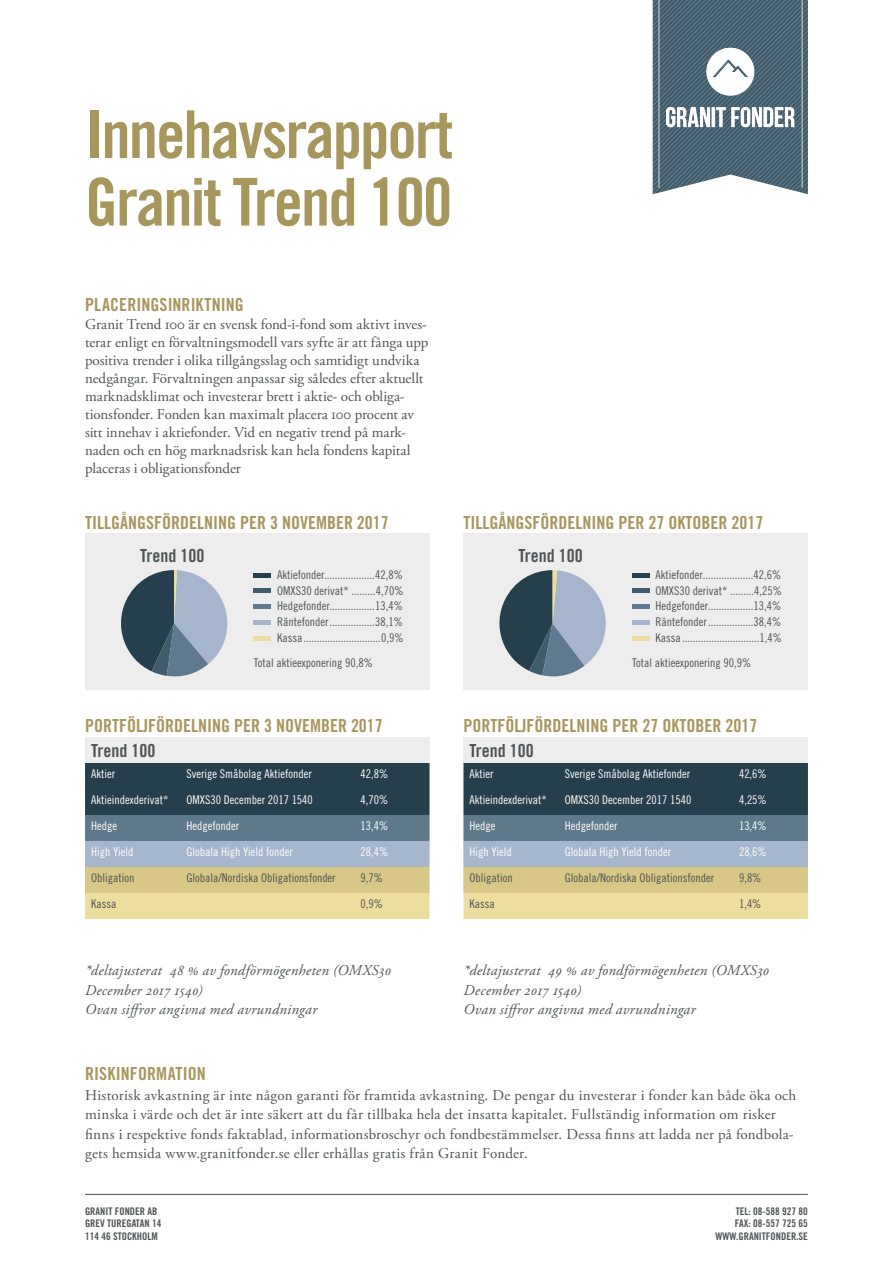
<style>
.page{position:relative;width:893px;height:1263px;background:#fff}
.page>*{position:absolute;margin:0;border:0;box-sizing:border-box;transform-origin:0 0}
.t1{font:66px/67.5px "Trade Gothic Bold Cond Twenty";letter-spacing:-.03em;color:#a8975d}
.t2{font:18px "Trade Gothic Bold Cond Twenty";color:#a8975d}
.t3{font:18px "Trade Gothic Bold Cond Twenty";color:#505456}
.t4{font:15px/18px "Adobe Garamond Pro";letter-spacing:.01em;color:#505456}
.t5{font:italic 15px/19.5px "Adobe Garamond Pro";letter-spacing:.015em;color:#505456}
.t6{font:12px/15.8px "Trade Gothic Cond Eighteen";color:#505456}
.t7{font:12px "Trade Gothic Cond Eighteen";color:#fff}
.t8{font:10.5px/12.6px "Trade Gothic Bold Cond Twenty";color:#505456}
</style>
<div class="page">
<hr style="left:85px;top:1194px;width:723px;height:1px;background:#505456">
<div style="left:85px;top:534px;width:344px;height:156px;background:#ededed"></div>
<hr style="left:254px;top:589px;width:17px;height:4px;background:#3f5c6d">
<hr style="left:254px;top:573px;width:17px;height:4px;background:#253f4c">
<hr style="left:254px;top:620px;width:17px;height:4px;background:#a6b5cc">
<hr style="left:254px;top:636px;width:17px;height:4px;background:#edde9f">
<div style="left:254px;top:604px;width:17px;height:5px;background:#5f798e"></div>
<svg style="left:121px;top:570px;width:107px;height:107px"></svg>
<div style="left:463px;top:534px;width:345px;height:156px;background:#ededed"></div>
<hr style="left:632px;top:589px;width:17px;height:4px;background:#3f5c6d">
<hr style="left:632px;top:573px;width:17px;height:4px;background:#253f4c">
<hr style="left:632px;top:620px;width:17px;height:4px;background:#a6b5cc">
<hr style="left:632px;top:636px;width:17px;height:4px;background:#edde9f">
<div style="left:632px;top:604px;width:17px;height:5px;background:#5f798e"></div>
<svg style="left:499px;top:570px;width:107px;height:107px"></svg>
<svg style="left:653px;top:0;width:155px;height:194px;background:#697e8b"></svg>
<div style="left:85px;top:737px;width:344px;height:156px;background:#ededed"></div>
<div style="left:463px;top:737px;width:345px;height:156px;background:#ededed"></div>
<svg style="left:85px;top:763px;width:344px;height:156px;background:#838d83"></svg>
<svg style="left:463px;top:763px;width:345px;height:156px;background:#838d83"></svg>
<h1 class="t1" style="left:85px;top:100px;width:370px">Innehavsrapport<br>Granit Trend 100</h1>
<p class="t2" style="left:85px;top:294px;width:160px">PLACERINGSINRIKTNING</p>
<p class="t4" style="left:85px;top:316px;width:345px">Granit Trend 100 är en svensk fond-i-fond som aktivt inves&shy;terar enligt en förvaltningsmodell vars syfte är att fånga upp positiva trender i olika tillgångsslag och samtidigt undvika nedgångar. Förvaltningen anpassar sig således efter aktuellt marknadsklimat och investerar brett i aktie- och obliga&shy;tionsfonder. Fonden kan maximalt placera 100 procent av sitt innehav i aktiefonder. Vid en negativ trend på mark&shy;naden och en hög marknadsrisk kan hela fondens kapital placeras i obligationsfonder</p>
<p class="t2" style="left:85px;top:512px;width:305px">TILLGÅNGSFÖRDELNING PER 3 NOVEMBER 2017</p>
<p class="t2" style="left:463px;top:512px;width:301px">TILLGÅNGSFÖRDELNING PER 27 OKTOBER 2017</p>
<p class="t3" style="left:140px;top:545px;width:66px">Trend 100</p>
<p class="t6" style="left:277px;top:567px;width:127px">Aktiefonder...................42,8%</p>
<p class="t6" style="left:277px;top:614px;width:128px">Räntefonder.................38,1%<br>Kassa.............................0,9%</p>
<p class="t6" style="left:277px;top:582px;width:128px">OMXS30 derivat* .........4,70%</p>
<p class="t6" style="left:277px;top:598px;width:127px">Hedgefonder.................13,4%</p>
<p class="t6" style="left:254px;top:654px;width:121px">Total aktieexponering 90,8%</p>
<p class="t3" style="left:518px;top:545px;width:66px">Trend 100</p>
<p class="t6" style="left:655px;top:567px;width:127px">Aktiefonder...................42,6%</p>
<p class="t6" style="left:655px;top:614px;width:128px">Räntefonder.................38,4%<br>Kassa.............................1,4%</p>
<p class="t6" style="left:655px;top:582px;width:128px">OMXS30 derivat* .........4,25%</p>
<p class="t6" style="left:655px;top:598px;width:127px">Hedgefonder.................13,4%</p>
<p class="t6" style="left:632px;top:654px;width:121px">Total aktieexponering 90,9%</p>
<p class="t2" style="left:85px;top:715px;width:299px">PORTFÖLJFÖRDELNING PER 3 NOVEMBER 2017</p>
<p class="t2" style="left:463px;top:715px;width:295px">PORTFÖLJFÖRDELNING PER 27 OKTOBER 2017</p>
<p class="t3" style="left:91px;top:739px;width:66px">Trend 100</p>
<p class="t7" style="left:91px;top:767px;width:25px">Aktier</p>
<p class="t7" style="left:186px;top:767px;width:127px">Sverige Småbolag Aktiefonder</p>
<p class="t7" style="left:361px;top:767px;width:29px">42,8%</p>
<p class="t7" style="left:91px;top:793px;width:79px">Aktieindexderivat*</p>
<p class="t7" style="left:186px;top:793px;width:128px">OMXS30 December 2017 1540</p>
<p class="t7" style="left:361px;top:793px;width:29px">4,70%</p>
<p class="t7" style="left:91px;top:819px;width:27px">Hedge</p>
<p class="t7" style="left:186px;top:819px;width:54px">Hedgefonder</p>
<p class="t7" style="left:361px;top:819px;width:29px">13,4%</p>
<p class="t7" style="left:91px;top:845px;width:44px">High Yield</p>
<p class="t7" style="left:186px;top:845px;width:108px">Globala High Yield fonder</p>
<p class="t7" style="left:361px;top:845px;width:29px">28,4%</p>
<p class="t6" style="left:91px;top:870px;width:45px">Obligation</p>
<p class="t6" style="left:186px;top:870px;width:151px">Globala/Nordiska Obligationsfonder</p>
<p class="t6" style="left:361px;top:870px;width:24px">9,7%</p>
<p class="t6" style="left:91px;top:896px;width:27px">Kassa</p>
<p class="t6" style="left:361px;top:896px;width:24px">0,9%</p>
<p class="t3" style="left:469px;top:739px;width:66px">Trend 100</p>
<p class="t7" style="left:469px;top:767px;width:25px">Aktier</p>
<p class="t7" style="left:565px;top:767px;width:127px">Sverige Småbolag Aktiefonder</p>
<p class="t7" style="left:739px;top:767px;width:29px">42,6%</p>
<p class="t7" style="left:469px;top:793px;width:79px">Aktieindexderivat*</p>
<p class="t7" style="left:565px;top:793px;width:128px">OMXS30 December 2017 1540</p>
<p class="t7" style="left:739px;top:793px;width:29px">4,25%</p>
<p class="t7" style="left:469px;top:819px;width:27px">Hedge</p>
<p class="t7" style="left:565px;top:819px;width:54px">Hedgefonder</p>
<p class="t7" style="left:739px;top:819px;width:29px">13,4%</p>
<p class="t7" style="left:469px;top:845px;width:44px">High Yield</p>
<p class="t7" style="left:565px;top:845px;width:108px">Globala High Yield fonder</p>
<p class="t7" style="left:739px;top:845px;width:29px">28,6%</p>
<p class="t6" style="left:469px;top:870px;width:45px">Obligation</p>
<p class="t6" style="left:565px;top:870px;width:151px">Globala/Nordiska Obligationsfonder</p>
<p class="t6" style="left:739px;top:870px;width:24px">9,8%</p>
<p class="t6" style="left:469px;top:896px;width:27px">Kassa</p>
<p class="t6" style="left:739px;top:896px;width:24px">1,4%</p>
<p class="t5" style="left:85px;top:961px;width:307px">*deltajusterat 48 % av fondförmögenheten (OMXS30<br>December 2017 1540)<br>Ovan siffror angivna med avrundningar</p>
<p class="t5" style="left:463px;top:961px;width:307px">*deltajusterat 49 % av fondförmögenheten (OMXS30<br>December 2017 1540)<br>Ovan siffror angivna med avrundningar</p>
<p class="t2" style="left:85px;top:1063px;width:122px">RISKINFORMATION</p>
<p class="t4" style="left:85px;top:1085px;width:713px;line-height:19.5px">Historisk avkastning är inte någon garanti för framtida avkastning. De pengar du investerar i fonder kan både öka och minska i värde och det är inte säkert att du får tillbaka hela det insatta kapitalet. Fullständig information om risker finns i respektive fonds faktablad, informationsbroschyr och fondbestämmelser. Dessa finns att ladda ner på fondbola&shy;gets hemsida www.granitfonder.se eller erhållas gratis från Granit Fonder.</p>
<p class="t8" style="left:85px;top:1205px;width:78px">GRANIT FONDER AB<br>GREV TUREGATAN 14<br>114 46 STOCKHOLM</p>
<p class="t8" style="left:715px;top:1205px;width:94px;text-align:right">TEL: 08-588 927 80<br>FAX: 08-557 725 65<br>WWW.GRANITFONDER.SE</p>
</div>
